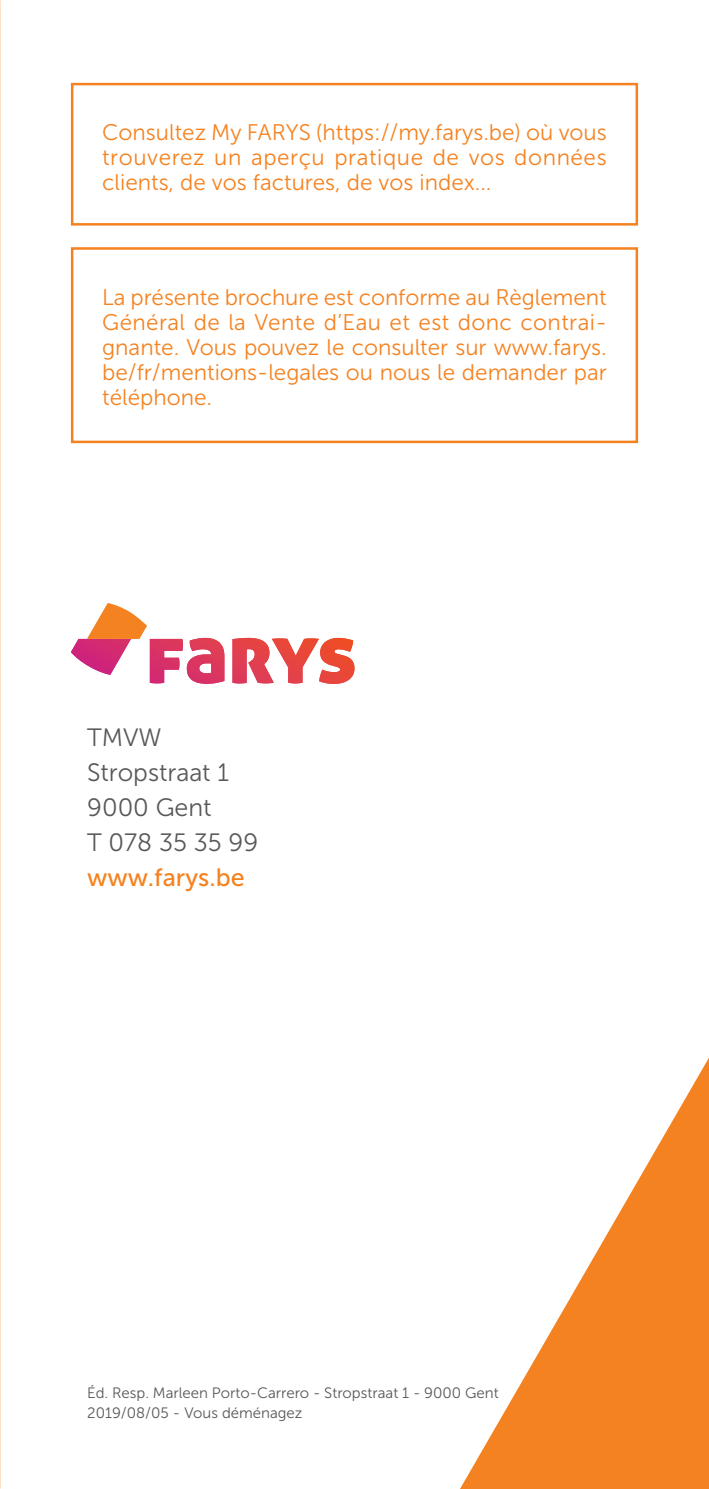
<style>
.page{position:relative;width:709px;height:1489px;background:#fff}
.page>*{position:absolute;margin:0;border:0;box-sizing:border-box;transform-origin:0 0}
.t1{font:25px/35px "Museo Sans 300";color:#57585a}
.t2{font:25px "Museo Sans 500";color:#f58220}
.kadertekst{font:22.5px/25px "Museo Sans 300";color:#f58220;text-align:justify}
.t3{font:15px "Museo Sans 300";color:#57585a}
</style>
<div class="page">
<hr style="left:708px;top:390px;width:1px;height:1098px;background:#eff2f3">
<svg style="left:187px;top:638px;width:167px;height:46px"></svg>
<svg style="left:87px;top:603px;width:60px;height:36px"></svg>
<svg style="left:460px;top:992px;width:249px;height:496px"></svg>
<div style="left:71px;top:83px;width:567px;height:142px;border:2px solid #f58220"></div>
<div style="left:71px;top:247px;width:567px;height:196px;border:2px solid #f58220"></div>
<p class="kadertekst" style="left:102px;top:120px;width:506px">Consultez My FARYS (https://my.farys.be) où vous trouverez un aperçu pratique de vos données clients, de vos factures, de vos index...</p>
<p class="kadertekst" style="left:102px;top:285px;width:506px">La présente brochure est conforme au Règlement Général de la Vente d’Eau et est donc contrai&shy;gnante. Vous pouvez le consulter sur www.farys. be/fr/mentions-legales ou nous le demander par téléphone.</p>
<p class="t1" style="left:87px;top:720px;width:172px">TMVW<br>Stropstraat 1<br>9000 Gent<br>T 078 35 35 99</p>
<p class="t2" style="left:87px;top:863px;width:159px">www.farys.be</p>
<p class="t3" style="left:87px;top:1384px;width:413px">Éd. Resp. Marleen Porto-Carrero - Stropstraat 1 - 9000 Gent</p>
<p class="t3" style="left:87px;top:1404px;width:217px">2019/08/05 - Vous déménagez</p>
</div>
